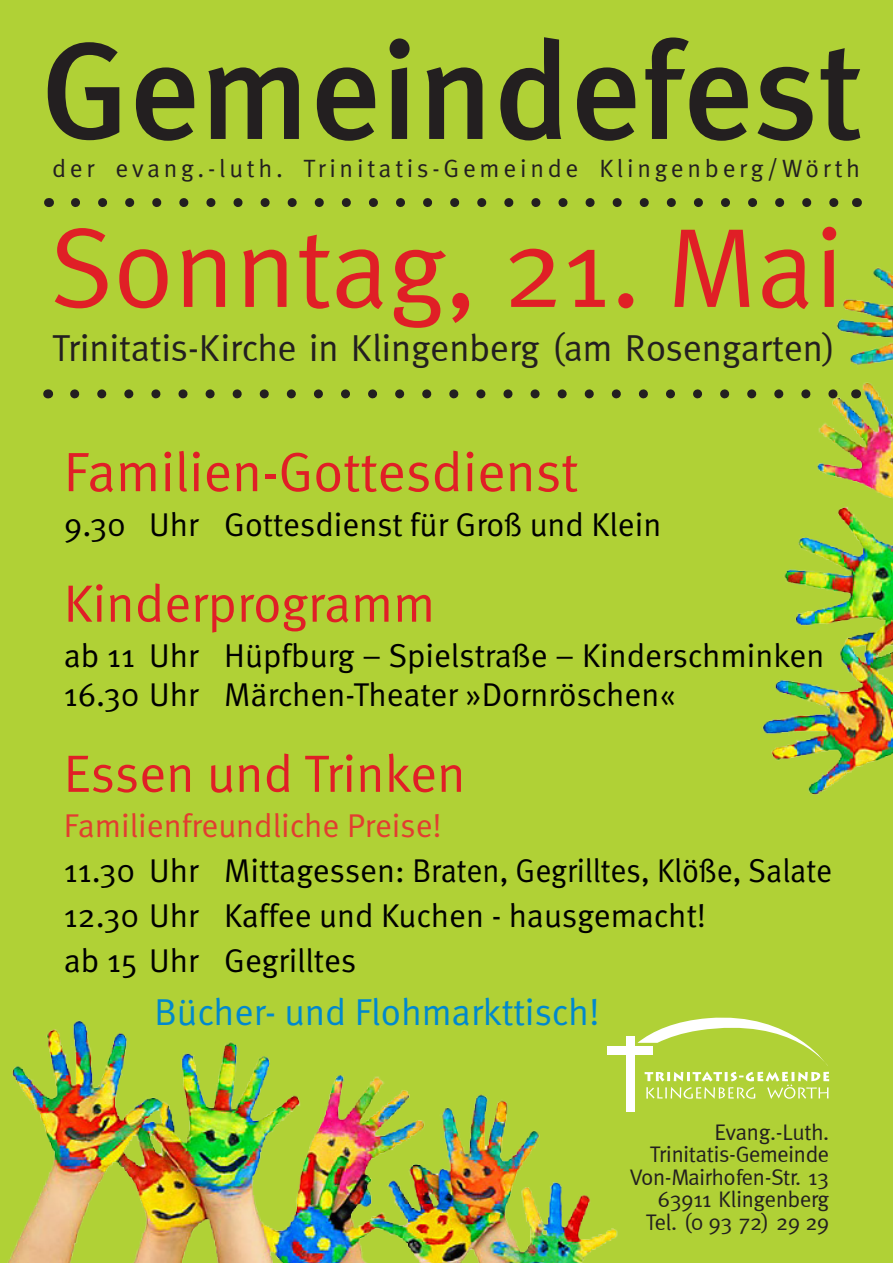
<style>
.page{position:relative;width:893px;height:1263px;background:#b0d136}
.page>*{position:absolute;margin:0;border:0;box-sizing:border-box;transform-origin:0 0}
.t1{font:500 138px "Meta";color:#231f20}
.t2{font:112.5px "Meta Normal";color:#e01f26}
.t3{font:55.5px "Meta Normal";color:#e01f26}
.t4{font:52.5px "Meta Normal";color:#e01f26}
.t5{font:37.5px "Meta";color:#231f20}
.t6{font:37.5px "Meta Normal";color:#0088ce}
.t7{font:33px "Meta Normal";color:#000}
.t8{font:33px "Meta Normal";color:#e23d30}
.t9{font:25.05px "Meta Normal";letter-spacing:.15em;color:#231f20}
.Fließtext{font:22.5px "Meta";letter-spacing:-.01em;color:#231f20}
</style>
<div class="page">
<svg style="left:75px;top:198px;width:655px;height:9px"></svg>
<svg style="left:75px;top:389px;width:655px;height:9px"></svg>
<img style="left:7px;top:1020px;width:622px;height:243px">
<img style="left:747px;top:198px;width:146px;height:597px">
<div style="left:626px;top:1037px;width:8px;height:75px;background:#fff"></div>
<div style="left:608px;top:1046px;width:45px;height:8px;background:#fff"></div>
<svg style="left:637px;top:1017px;width:192px;height:82px"></svg>
<p class="t1" style="left:41px;top:11px;width:824px">Gemeindefest</p>
<p class="t9" style="left:52px;top:154px;width:809px">der evang.-luth. Trinitatis-Gemeinde Klingenberg/Wörth</p>
<p class="t2" style="left:49px;top:203px;width:796px">Sonntag, 21. Mai</p>
<p class="t5" style="left:52px;top:327px;width:784px">Trinitatis-Kirche in Klingenberg (am Rosengarten)</p>
<p class="t3" style="left:64px;top:440px;width:516px">Familien-Gottesdienst</p>
<p class="t7" style="left:64px;top:506px;width:599px">9.30 Uhr Gottesdienst für Groß und Klein</p>
<p class="t4" style="left:64px;top:573px;width:373px">Kinderprogramm</p>
<p class="t7" style="left:64px;top:636px;width:762px">ab 11 Uhr Hüpfburg – Spielstraße – Kinderschminken</p>
<p class="t7" style="left:64px;top:676px;width:613px">16.30 Uhr Märchen-Theater »Dornröschen«</p>
<p class="t4" style="left:64px;top:743px;width:403px">Essen und Trinken</p>
<p class="t8" style="left:64px;top:806px;width:380px">Familienfreundliche Preise!</p>
<p class="t7" style="left:64px;top:851px;width:770px">11.30 Uhr Mittagessen: Braten, Gegrilltes, Klöße, Salate</p>
<p class="t7" style="left:64px;top:896px;width:644px">12.30 Uhr Kaffee und Kuchen - hausgemacht!</p>
<p class="t7" style="left:64px;top:941px;width:294px">ab 15 Uhr Gegrilltes</p>
<p class="t6" style="left:154px;top:990px;width:447px">Bücher- und Flohmarkttisch!</p>
<p class="Fließtext" style="left:715px;top:1119px;width:116px">Evang.-Luth.</p>
<p class="Fließtext" style="left:650px;top:1141px;width:181px">Trinitatis-Gemeinde</p>
<p class="Fließtext" style="left:630px;top:1164px;width:201px">Von-Mairhofen-Str. 13</p>
<p class="Fließtext" style="left:658px;top:1186px;width:173px">63911 Klingenberg</p>
<p class="Fließtext" style="left:646px;top:1209px;width:185px">Tel. (0 93 72) 29 29</p>
</div>
